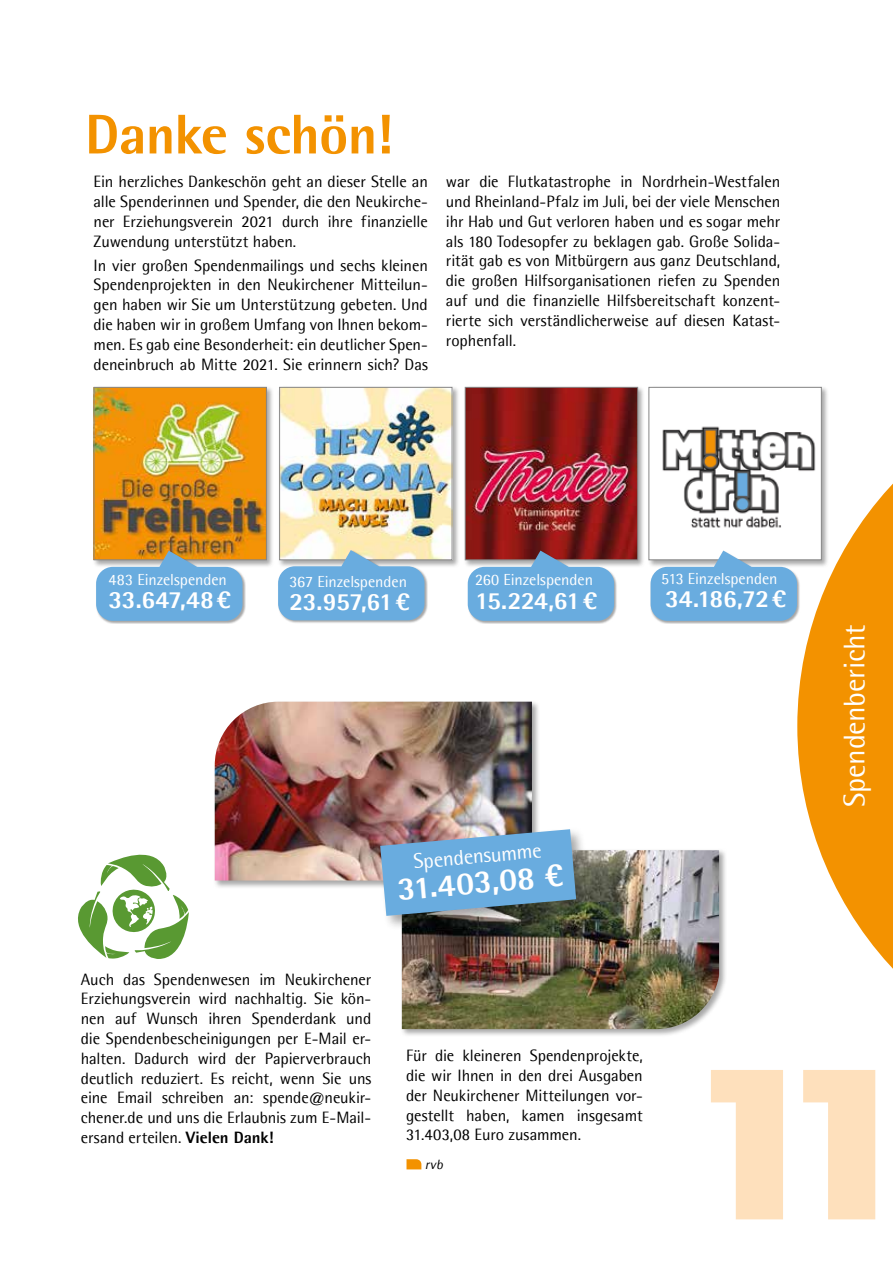
<style>
.page{position:relative;width:893px;height:1263px;background:#fff}
.page>*{position:absolute;margin:0;border:0;box-sizing:border-box;transform-origin:0 0}
.t1{font:700 216.6px "Gibson";color:#fee0bc}
.t2{font:700 56.25px "Agfa Rotis Semisans Ex";letter-spacing:-.015em;color:#f39200}
.t3{font:700 32.55px "Agfa Rotis Semisans Ex";color:#fff}
.t4{font:30px "Agfa Rotis Semisans";letter-spacing:-.01em;color:#fff}
.t5{font:700 25.05px "Agfa Rotis Semisans Ex";letter-spacing:-.025em;color:#fff}
.t6{font:20.85px "Agfa Rotis Semisans";color:#fff}
.t7{font:16.5px/19.8px "Agfa Rotis Semisans";letter-spacing:-.005em;color:#000;text-align:justify}
.t8{font:16.05px "Agfa Rotis Semisans";letter-spacing:-.005em;color:#fff}
.t9{font:italic 13.5px "Agfa Rotis Semisans";color:#000}
.s1{font-family:"Agfa Rotis Semisans Ex";font-weight:700}
</style>
<div class="page">
<svg style="left:797px;top:483px;width:96px;height:486px;fill:#f39200"></svg>
<div style="left:400px;top:848px;width:327px;height:189px;background:#000;opacity:.35"></div>
<img style="left:402px;top:850px;width:317px;height:179px">
<div style="left:213px;top:700px;width:327px;height:189px;background:#000;opacity:.35"></div>
<img style="left:215px;top:702px;width:317px;height:178px">
<div style="left:377px;top:826px;width:214px;height:104px;background:#000;opacity:.35"></div>
<svg style="left:380px;top:829px;width:196px;height:87px"></svg>
<svg style="left:78px;top:854px;width:111px;height:105px"></svg>
<div style="left:92px;top:385px;width:182px;height:183px;background:#000;opacity:.35"></div>
<img style="left:96px;top:389px;width:169px;height:169px">
<div style="left:94px;top:387px;width:173px;height:173px;border:1px solid #878787"></div>
<div style="left:463px;top:385px;width:183px;height:183px;background:#000;opacity:.35"></div>
<img style="left:467px;top:389px;width:169px;height:169px">
<div style="left:465px;top:387px;width:173px;height:173px;border:1px solid #878787"></div>
<div style="left:277px;top:385px;width:183px;height:183px;background:#000;opacity:.35"></div>
<img style="left:281px;top:389px;width:169px;height:169px">
<div style="left:279px;top:387px;width:173px;height:173px;border:1px solid #878787"></div>
<div style="left:647px;top:385px;width:182px;height:183px;background:#000;opacity:.35"></div>
<div style="left:648px;top:387px;width:174px;height:173px;background:#fff;border:1px solid #878787"></div>
<img style="left:662px;top:426px;width:154px;height:102px">
<div style="left:278px;top:550px;width:150px;height:74px;background:#000;opacity:.35"></div>
<svg style="left:278px;top:550px;width:146px;height:70px"></svg>
<div style="left:467px;top:550px;width:150px;height:74px;background:#000;opacity:.35"></div>
<svg style="left:468px;top:551px;width:146px;height:70px"></svg>
<div style="left:650px;top:550px;width:150px;height:74px;background:#000;opacity:.35"></div>
<svg style="left:651px;top:551px;width:146px;height:70px"></svg>
<div style="left:96px;top:550px;width:150px;height:74px;background:#000;opacity:.35"></div>
<svg style="left:96px;top:551px;width:146px;height:70px"></svg>
<svg style="left:406px;top:1159px;width:15px;height:10px"></svg>
<h2 class="t2" style="left:85px;top:100px;width:309px">Danke schön!</h2>
<p class="t7" style="left:94px;top:172px;width:336px">Ein herzliches Dankeschön geht an dieser Stelle an alle Spenderinnen und Spender, die den Neukirche&shy;ner Erziehungsverein 2021 durch ihre finanzielle Zuwendung unterstützt haben.</p>
<p class="t7" style="left:94px;top:255px;width:336px">In vier großen Spendenmailings und sechs kleinen Spendenprojekten in den Neukirchener Mitteilun&shy;gen haben wir Sie um Unterstützung gebeten. Und die haben wir in großem Umfang von Ihnen bekom&shy;men. Es gab eine Besonderheit: ein deutlicher Spen&shy;deneinbruch ab Mitte 2021. Sie erinnern sich? Das</p>
<p class="t7" style="left:446px;top:172px;width:336px">war die Flutkatastrophe in Nordrhein-Westfalen und Rheinland-Pfalz im Juli, bei der viele Menschen ihr Hab und Gut verloren haben und es sogar mehr als 180 Todesopfer zu beklagen gab. Große Solida&shy;rität gab es von Mitbürgern aus ganz Deutschland, die großen Hilfsorganisationen riefen zu Spenden auf und die finanzielle Hilfsbereitschaft konzent&shy;rierte sich verständlicherweise auf diesen Katast&shy;rophenfall.</p>
<p class="t8" style="left:108px;top:570px;width:120px">483 Einzelspenden</p>
<h3 class="t5" style="left:108px;top:584px;width:124px">33.647,48 €</h3>
<p class="t8" style="left:289px;top:571px;width:119px">367 Einzelspenden</p>
<h3 class="t5" style="left:289px;top:586px;width:122px">23.957,61 €</h3>
<p class="t8" style="left:475px;top:570px;width:120px">260 Einzelspenden</p>
<h3 class="t5" style="left:475px;top:585px;width:124px">15.224,61 €</h3>
<p class="t6" style="left:412px;top:849px;width:130px;rotate:-5deg">Spendensumme</p>
<h3 class="t3" style="left:396px;top:869px;width:168px;rotate:-5deg">31.403,08 €</h3>
<p class="t8" style="left:661px;top:569px;width:118px">513 Einzelspenden</p>
<h3 class="t5" style="left:665px;top:583px;width:122px">34.186,72 €</h3>
<h3 class="t4" style="left:837px;top:807px;width:184px;rotate:-90deg">Spendenbericht</h3>
<p class="t7" style="left:81px;top:969px;width:292px">Auch das Spendenwesen im Neukirchener Erziehungsverein wird nachhaltig. Sie kön&shy;nen auf Wunsch ihren Spenderdank und die Spendenbescheinigungen per E-Mail er&shy;halten. Dadurch wird der Papierverbrauch deutlich reduziert. Es reicht, wenn Sie uns eine Email schreiben an: spende@neukir&shy;chener.de und uns die Erlaubnis zum E-Mail&shy;ersand erteilen. <span class="s1">Vielen Dank!</span></p>
<p class="t7" style="left:406px;top:1045px;width:238px">Für die kleineren Spendenprojekte, die wir Ihnen in den drei Ausgaben der Neukirchener Mitteilungen vor&shy;gestellt haben, kamen insgesamt 31.403,08 Euro zusammen.</p>
<p class="t9" style="left:425px;top:1156px;width:20px">rvb</p>
<h1 class="t1" style="left:696px;top:1016px;width:202px">11</h1>
</div>
